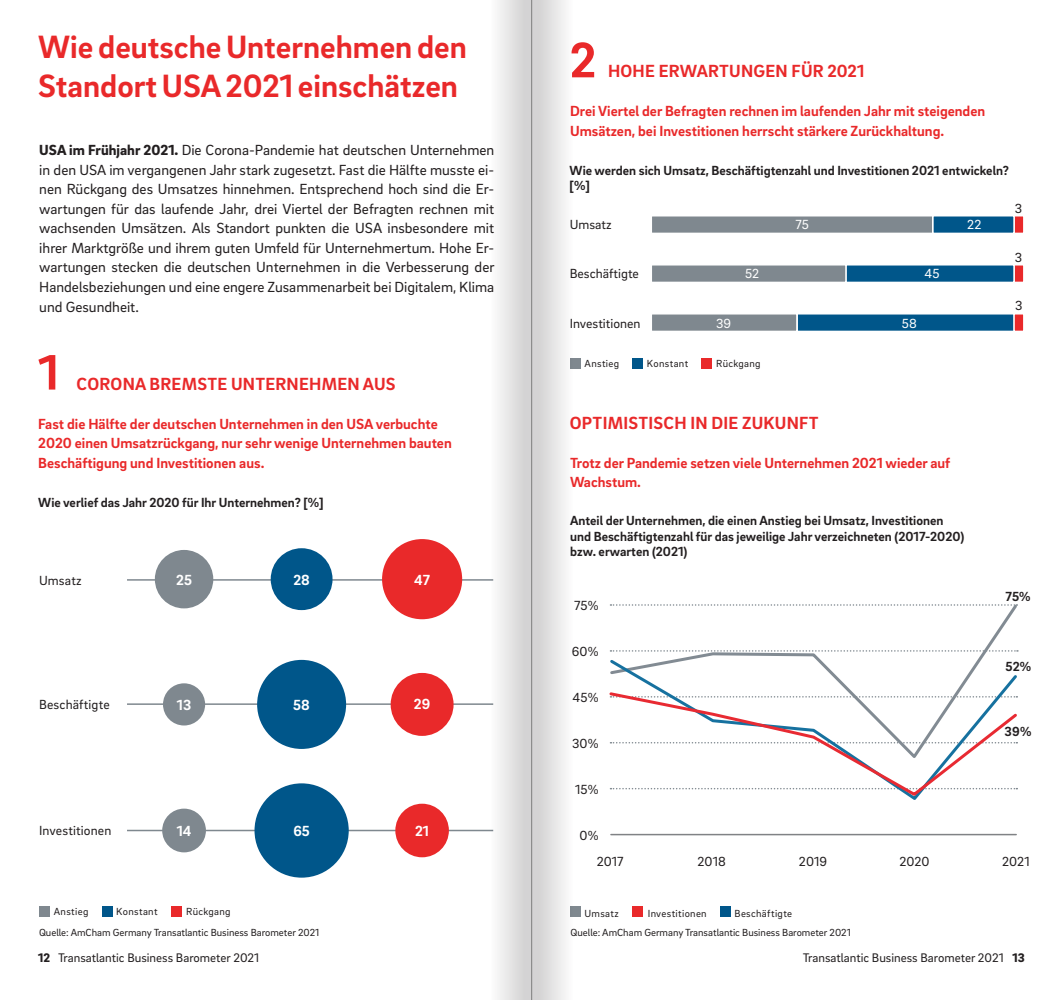
<style>
.page{position:relative;width:1063px;height:1000px;background:#fff}
.page>*{position:absolute;margin:0;border:0;box-sizing:border-box;transform-origin:0 0}
.Big_Number{font:700 51px "Brix Sans";color:#e9292a}
.Large_Headline_-_INT{font:700 33px/39px "Brix Sans";color:#e9292a}
.t1{font:700 18px "Brix Sans";letter-spacing:.015em;color:#e9292a}
.Intro_paragraph{font:15px/19.5px "Brix Sans";color:#231f20;text-align:justify}
.t2{font:700 15px/19.5px "Brix Sans";color:#e9292a}
.Big_Number-2{font:700 15px "Brix Sans";color:#fff}
.Question{font:700 13.5px/15px "Brix Sans";color:#231f20}
.TAB_graphic_text_Reg{font:13.5px "Brix Sans";color:#231f20}
.AmCham_RB_Graphic_Nu{font:13.5px "Brix Sans";letter-spacing:.01em;color:#231f20}
.AmCham_RB_Graphic_Nu-2{font:13.5px "Brix Sans";letter-spacing:.01em;color:#fff}
.AmCham_RB_Graphic_Nu-3{font:700 13.5px "Brix Sans";color:#231f20}
.t3{font:12.75px "Brix Sans";color:#231f20}
.RB_FOC_Graphic_Sourc{font:10.5px "Brix Sans";color:#231f20}
.AmCham_RB_Graphic_So{font:10.5px "Brix Sans";letter-spacing:.03em;color:#231f20}
.s1{font-weight:900}
</style>
<div class="page">
<div style="left:1013px;top:215px;width:12px;height:19px;background:#e9292a;border:2px solid #fff"></div>
<div style="left:932px;top:215px;width:83px;height:19px;background:#00568a;border:2px solid #fff"></div>
<div style="left:651px;top:215px;width:282px;height:19px;background:#7f888f;border:2px solid #fff"></div>
<div style="left:1013px;top:264px;width:12px;height:19px;background:#e9292a;border:2px solid #fff"></div>
<div style="left:845px;top:264px;width:170px;height:19px;background:#00568a;border:2px solid #fff"></div>
<div style="left:651px;top:264px;width:196px;height:19px;background:#7f888f;border:2px solid #fff"></div>
<div style="left:796px;top:313px;width:219px;height:19px;background:#00568a;border:2px solid #fff"></div>
<div style="left:1013px;top:313px;width:12px;height:19px;background:#e9292a;border:2px solid #fff"></div>
<div style="left:651px;top:313px;width:147px;height:19px;background:#7f888f;border:2px solid #fff"></div>
<div style="left:39px;top:905px;width:11px;height:11px;background:#7f888f"></div>
<div style="left:102px;top:905px;width:10px;height:11px;background:#00568a"></div>
<div style="left:171px;top:905px;width:11px;height:11px;background:#e9292a"></div>
<hr style="left:127px;top:579px;width:366px;height:1px;background:#7f888f">
<hr style="left:127px;top:703px;width:366px;height:1px;background:#7f888f">
<hr style="left:127px;top:829px;width:366px;height:2px;background:#7f888f">
<div style="left:155px;top:550px;width:58px;height:58px;background:#7f888f;border-radius:29px"></div>
<div style="left:271px;top:548px;width:62px;height:62px;background:#00568a;border-radius:31px"></div>
<div style="left:382px;top:539px;width:80px;height:80px;background:#e9292a;border-radius:40px"></div>
<div style="left:163px;top:683px;width:42px;height:42px;background:#7f888f;border-radius:21px"></div>
<div style="left:257px;top:659px;width:89px;height:89px;background:#00568a;border-radius:44px"></div>
<div style="left:391px;top:672px;width:63px;height:63px;background:#e9292a;border-radius:31px"></div>
<div style="left:162px;top:808px;width:44px;height:44px;background:#7f888f;border-radius:22px"></div>
<div style="left:255px;top:783px;width:94px;height:94px;background:#00568a;border-radius:47px"></div>
<div style="left:395px;top:803px;width:54px;height:54px;background:#e9292a;border-radius:27px"></div>
<div style="left:570px;top:905px;width:10px;height:11px;background:#7f888f"></div>
<div style="left:720px;top:905px;width:11px;height:11px;background:#00568a"></div>
<div style="left:633px;top:905px;width:10px;height:11px;background:#e9292a"></div>
<div style="left:570px;top:358px;width:10px;height:11px;background:#7f888f"></div>
<div style="left:632px;top:358px;width:11px;height:11px;background:#00568a"></div>
<div style="left:701px;top:358px;width:11px;height:11px;background:#e9292a"></div>
<hr style="left:611px;top:833px;width:405px;height:2px;background:#808285">
<svg style="left:609px;top:604px;width:410px;height:53px"></svg>
<svg style="left:610px;top:657px;width:407px;height:143px"></svg>
<svg style="left:609px;top:690px;width:409px;height:107px"></svg>
<div style="left:486px;top:0;width:45px;height:999px;background:linear-gradient(to right,#fff,#cecdce)"></div>
<div style="left:531px;top:0;width:46px;height:999px;background:linear-gradient(to right,#cecdcd,#fefffe)"></div>
<hr style="left:531px;top:0;width:1px;height:999px;background:#000">
<p class="Large_Headline_-_INT" style="left:38px;top:26px;width:430px">Wie deutsche Unternehmen den<br>Standort USA 2021 einschätzen</p>
<p class="Intro_paragraph" style="left:39px;top:140px;width:457px"><span class="s1">USA im Frühjahr 2021.</span> Die Corona-Pandemie hat deutschen Unternehmen in den USA im vergangenen Jahr stark zugesetzt. Fast die Hälfte musste ei&shy;nen Rückgang des Umsatzes hinnehmen. Entsprechend hoch sind die Er&shy;wartungen für das laufende Jahr, drei Viertel der Befragten rechnen mit wachsenden Umsätzen. Als Standort punkten die USA insbesondere mit ihrer Marktgröße und ihrem guten Umfeld für Unternehmertum. Hohe Er&shy;wartungen stecken die deutschen Unternehmen in die Verbesserung der Handelsbeziehungen und eine engere Zusammenarbeit bei Digitalem, Klima und Gesundheit.</p>
<p class="Big_Number" style="left:38px;top:339px;width:22px">1</p>
<h2 class="t1" style="left:77px;top:371px;width:321px">CORONA BREMSTE UNTERNEHMEN AUS</h2>
<h2 class="t2" style="left:38px;top:413px;width:415px">Fast die Hälfte der deutschen Unternehmen in den USA verbuchte<br>2020 einen Umsatzrückgang, nur sehr wenige Unternehmen bauten<br>Beschäftigung und Investitionen aus.</h2>
<p class="Question" style="left:38px;top:494px;width:287px">Wie verlief das Jahr 2020 für Ihr Unternehmen? [%]</p>
<p class="TAB_graphic_text_Reg" style="left:39px;top:571px;width:44px">Umsatz</p>
<p class="Big_Number-2" style="left:176px;top:570px;width:17px">25</p>
<p class="Big_Number-2" style="left:293px;top:570px;width:18px">28</p>
<p class="Big_Number-2" style="left:414px;top:569px;width:17px">47</p>
<p class="TAB_graphic_text_Reg" style="left:39px;top:695px;width:72px">Beschäftigte</p>
<p class="Big_Number-2" style="left:177px;top:694px;width:16px">13</p>
<p class="Big_Number-2" style="left:293px;top:694px;width:18px">58</p>
<p class="Big_Number-2" style="left:414px;top:694px;width:18px">29</p>
<p class="TAB_graphic_text_Reg" style="left:39px;top:821px;width:74px">Investitionen</p>
<p class="Big_Number-2" style="left:177px;top:820px;width:16px">14</p>
<p class="Big_Number-2" style="left:293px;top:820px;width:18px">65</p>
<p class="Big_Number-2" style="left:415px;top:820px;width:15px">21</p>
<p class="AmCham_RB_Graphic_So" style="left:54px;top:904px;width:36px">Anstieg</p>
<p class="AmCham_RB_Graphic_So" style="left:116px;top:904px;width:43px">Konstant</p>
<p class="AmCham_RB_Graphic_So" style="left:186px;top:904px;width:46px">Rückgang</p>
<p class="RB_FOC_Graphic_Sourc" style="left:39px;top:925px;width:282px">Quelle: AmCham Germany Transatlantic Business Barometer 2021</p>
<p class="Big_Number" style="left:570px;top:27px;width:28px">2</p>
<h2 class="t1" style="left:608px;top:59px;width:258px">HOHE ERWARTUNGEN FÜR 2021</h2>
<h2 class="t2" style="left:570px;top:101px;width:417px">Drei Viertel der Befragten rechnen im laufenden Jahr mit steigenden<br>Umsätzen, bei Investitionen herrscht stärkere Zurückhaltung.</h2>
<p class="Question" style="left:570px;top:162px;width:441px">Wie werden sich Umsatz, Beschäftigtenzahl und Investitionen 2021 entwickeln?</p>
<p class="Question" style="left:570px;top:177px;width:22px">[%]</p>
<p class="TAB_graphic_text_Reg" style="left:570px;top:216px;width:43px">Umsatz</p>
<p class="AmCham_RB_Graphic_Nu-2" style="left:795px;top:216px;width:15px">75</p>
<p class="AmCham_RB_Graphic_Nu-2" style="left:967px;top:216px;width:16px">22</p>
<p class="TAB_graphic_text_Reg" style="left:570px;top:265px;width:71px">Beschäftigte</p>
<p class="AmCham_RB_Graphic_Nu-2" style="left:924px;top:265px;width:17px">45</p>
<p class="AmCham_RB_Graphic_Nu-2" style="left:745px;top:265px;width:16px">52</p>
<p class="TAB_graphic_text_Reg" style="left:570px;top:314px;width:72px">Investitionen</p>
<p class="AmCham_RB_Graphic_Nu-2" style="left:716px;top:314px;width:17px">39</p>
<p class="AmCham_RB_Graphic_Nu-2" style="left:902px;top:314px;width:17px">58</p>
<p class="AmCham_RB_Graphic_So" style="left:584px;top:357px;width:36px">Anstieg</p>
<p class="AmCham_RB_Graphic_So" style="left:647px;top:357px;width:43px">Konstant</p>
<p class="AmCham_RB_Graphic_So" style="left:716px;top:357px;width:46px">Rückgang</p>
<h2 class="t1" style="left:570px;top:410px;width:250px">OPTIMISTISCH IN DIE ZUKUNFT</h2>
<h2 class="t2" style="left:570px;top:452px;width:382px">Trotz der Pandemie setzen viele Unternehmen 2021 wieder auf<br>Wachstum.</h2>
<p class="Question" style="left:570px;top:512px;width:396px">Anteil der Unternehmen, die einen Anstieg bei Umsatz, Investitionen und Beschäftigtenzahl für das jeweilige Jahr verzeichneten (2017-2020) bzw. erwarten (2021)</p>
<p class="AmCham_RB_Graphic_Nu" style="left:574px;top:596px;width:26px">75%</p>
<p class="AmCham_RB_Graphic_Nu" style="left:572px;top:642px;width:28px">60%</p>
<p class="AmCham_RB_Graphic_Nu" style="left:573px;top:688px;width:28px">45%</p>
<p class="AmCham_RB_Graphic_Nu" style="left:572px;top:734px;width:28px">30%</p>
<p class="AmCham_RB_Graphic_Nu" style="left:575px;top:780px;width:25px">15%</p>
<p class="AmCham_RB_Graphic_Nu" style="left:580px;top:826px;width:21px">0%</p>
<p class="AmCham_RB_Graphic_Nu" style="left:1015px;top:199px;width:9px">3</p>
<p class="AmCham_RB_Graphic_Nu" style="left:1015px;top:248px;width:9px">3</p>
<p class="AmCham_RB_Graphic_Nu" style="left:1015px;top:297px;width:9px">3</p>
<p class="AmCham_RB_Graphic_Nu-3" style="left:1006px;top:588px;width:27px">75%</p>
<p class="AmCham_RB_Graphic_Nu-3" style="left:1006px;top:658px;width:27px">52%</p>
<p class="AmCham_RB_Graphic_Nu-3" style="left:1005px;top:722px;width:28px">39%</p>
<p class="AmCham_RB_Graphic_Nu" style="left:597px;top:852px;width:29px">2017</p>
<p class="AmCham_RB_Graphic_Nu" style="left:697px;top:852px;width:30px">2018</p>
<p class="AmCham_RB_Graphic_Nu" style="left:799px;top:852px;width:30px">2019</p>
<p class="AmCham_RB_Graphic_Nu" style="left:899px;top:852px;width:32px">2020</p>
<p class="AmCham_RB_Graphic_Nu" style="left:1002px;top:852px;width:29px">2021</p>
<p class="AmCham_RB_Graphic_So" style="left:584px;top:906px;width:36px">Umsatz</p>
<p class="AmCham_RB_Graphic_So" style="left:648px;top:906px;width:60px">Investitionen</p>
<p class="AmCham_RB_Graphic_So" style="left:735px;top:906px;width:59px">Beschäftigte</p>
<p class="RB_FOC_Graphic_Sourc" style="left:571px;top:925px;width:282px">Quelle: AmCham Germany Transatlantic Business Barometer 2021</p>
<p class="t3" style="left:38px;top:949px;width:222px"><span class="s1">12</span> Transatlantic Business Barometer 2021</p>
<p class="t3" style="left:803px;top:949px;width:224px">Transatlantic Business Barometer 2021 <span class="s1">13</span></p>
</div>
